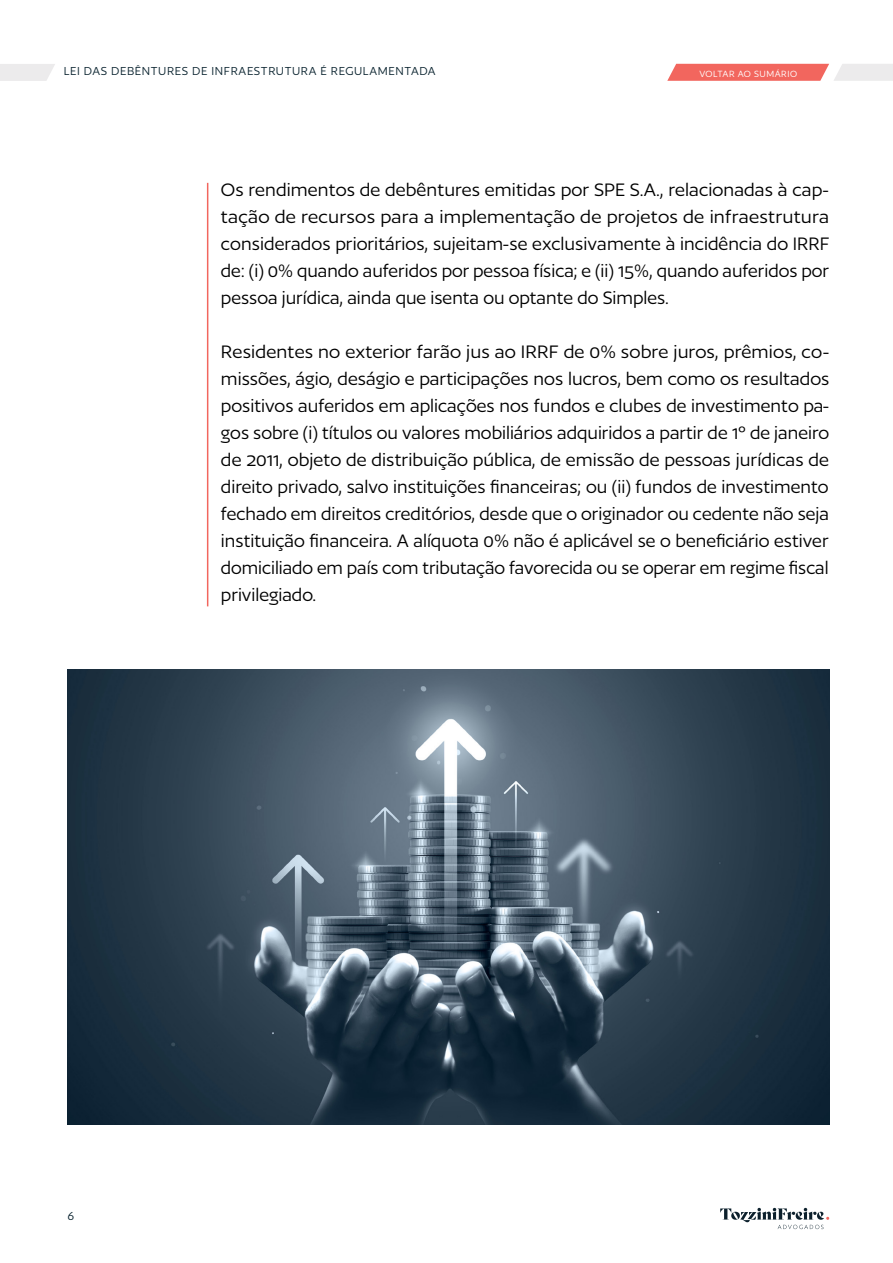
<style>
.page{position:relative;width:893px;height:1263px;background:#fff}
.page>*{position:absolute;margin:0;border:0;box-sizing:border-box;transform-origin:0 0}
.t1{font:21px/27px "Author";color:#000;text-align:justify;scale:1.04 1}
.t2{font:21px/27px "Author";color:#000;text-align:justify}
.t3{font:13.5px "Author";letter-spacing:.05em;color:#0b2430}
.t4{font:10.5px "Author";letter-spacing:.05em;color:#fff}
</style>
<div class="page">
<svg style="left:720px;top:1208px;width:109px;height:21px"></svg>
<svg style="left:0;top:64px;width:55px;height:17px"></svg>
<svg style="left:667px;top:64px;width:226px;height:17px"></svg>
<hr style="left:207px;top:183px;width:1px;height:423px;background:#f2665e">
<img style="left:68px;top:670px;width:761px;height:455px">
<p class="t3" style="left:64px;top:64px;width:373px">LEI DAS DEBÊNTURES DE INFRAESTRUTURA É REGULAMENTADA</p>
<p class="t4" style="left:699px;top:68px;width:99px">VOLTAR AO SUMÁRIO</p>
<p class="t2" style="left:221px;top:176px;width:610px">Os rendimentos de debêntures emitidas por SPE S.A., relacionadas à cap&shy;tação de recursos para a implementação de projetos de infraestrutura considerados prioritários, sujeitam-se exclusivamente à incidência do IRRF de: (i) 0% quando auferidos por pessoa física; e (ii) 15%, quando auferidos por pessoa jurídica, ainda que isenta ou optante do Simples.</p>
<p class="t1" style="left:221px;top:338px;width:587px">Residentes no exterior farão jus ao IRRF de 0% sobre juros, prêmios, co&shy;missões, ágio, deságio e participações nos lucros, bem como os resultados positivos auferidos em aplicações nos fundos e clubes de investimento pa&shy;gos sobre (i) títulos ou valores mobiliários adquiridos a partir de 1º de janeiro de 2011, objeto de distribuição pública, de emissão de pessoas jurídicas de direito privado, salvo instituições financeiras; ou (ii) fundos de investimento fechado em direitos creditórios, desde que o originador ou cedente não seja instituição financeira. A alíquota 0% não é aplicável se o beneficiário estiver domiciliado em país com tributação favorecida ou se operar em regime fiscal privilegiado.</p>
<p class="t3" style="left:68px;top:1209px;width:8px">6</p>
</div>
